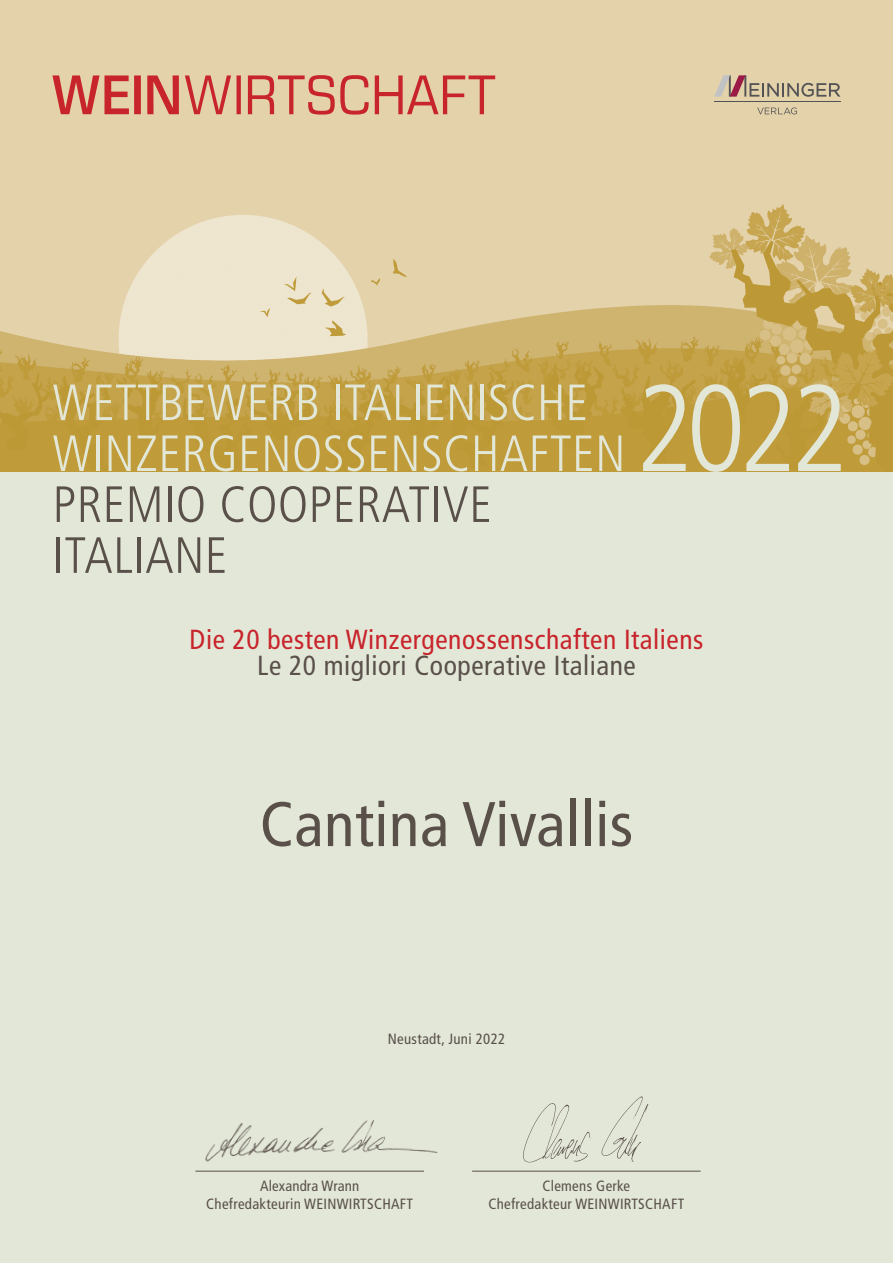
<style>
.page{position:relative;width:893px;height:1263px;background:#e3e7d8}
.page>*{position:absolute;margin:0;border:0;box-sizing:border-box;transform-origin:0 0}
.t1{font:300 condensed 123px "Frutiger LT Pro";color:#e3e7d8}
.t2{font:condensed 63px "Frutiger LT Pro";letter-spacing:.01em;color:#59504a}
.t3{font:300 condensed 50.85px/50.8px "Frutiger LT Pro";letter-spacing:.01em;color:#e3e7d8}
.t4{font:300 condensed 50.85px/50.8px "Frutiger LT Pro";letter-spacing:.01em;color:#59504a}
.t5{font:condensed 27.6px "Frutiger LT Pro";letter-spacing:.02em;color:#c8242b}
.t6{font:condensed 27.6px "Frutiger LT Pro";letter-spacing:.02em;color:#59504a}
.t7{font:condensed 14.85px/18.1px "Frutiger LT Pro";letter-spacing:.02em;color:#59504a;text-align:center}
</style>
<div class="page">
<img style="left:0;top:0;width:893px;height:471px">
<svg style="left:52px;top:75px;width:443px;height:40px;background:#da977f"></svg>
<svg style="left:714px;top:75px;width:126px;height:22px;background:#c1ad95"></svg>
<hr style="left:714px;top:102px;width:126px;height:1px;background:#535355">
<svg style="left:757px;top:107px;width:40px;height:7px"></svg>
<hr style="left:195px;top:1171px;width:229px;height:1px;background:#59504a">
<hr style="left:472px;top:1171px;width:229px;height:1px;background:#59504a">
<img style="left:205px;top:1119px;width:232px;height:43px">
<img style="left:523px;top:1096px;width:126px;height:67px">
<h3 class="t3" style="left:53px;top:378px;width:574px">WETTBEWERB ITALIENISCHE<br>WINZERGENOSSENSCHAFTEN</h3>
<h3 class="t4" style="left:53px;top:479px;width:441px">PREMIO COOPERATIVE<br>ITALIANE</h3>
<h1 class="t1" style="left:635px;top:358px;width:216px">2022</h1>
<h3 class="t5" style="left:190px;top:624px;width:515px">Die 20 besten Winzergenossenschaften Italiens</h3>
<h3 class="t6" style="left:257px;top:649px;width:380px">Le 20 migliori Cooperative Italiane</h3>
<h2 class="t2" style="left:260px;top:787px;width:375px">Cantina Vivallis</h2>
<p class="t7" style="left:388px;top:1030px;width:119px">Neustadt, Juni 2022</p>
<p class="t7" style="left:206px;top:1177px;width:208px">Alexandra Wrann<br>Chefredakteurin WEINWIRTSCHAFT</p>
<p class="t7" style="left:488px;top:1177px;width:197px">Clemens Gerke<br>Chefredakteur WEINWIRTSCHAFT</p>
</div>
